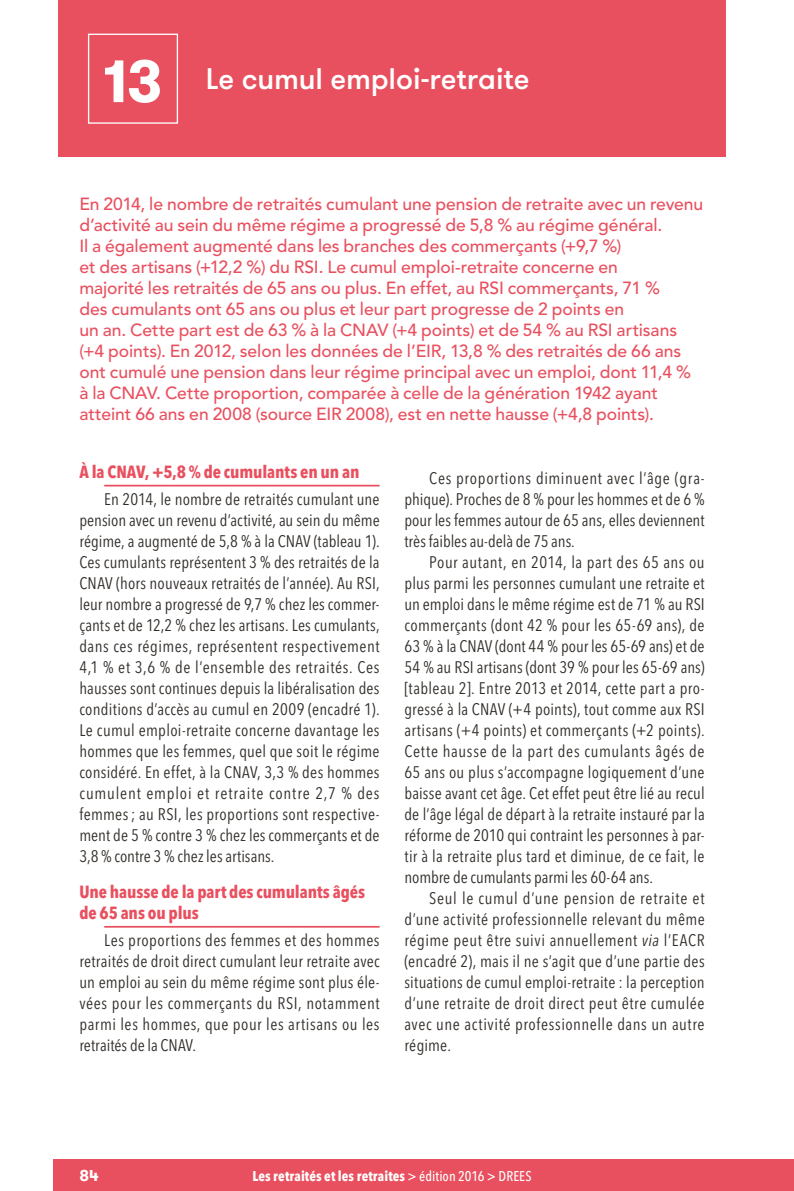
<style>
.page{position:relative;width:794px;height:1191px;background:#fff}
.page>*{position:absolute;margin:0;border:0;box-sizing:border-box;transform-origin:0 0}
.Fiche_num{font:700 59.5px "GT Walsheim";color:#fff}
.Titre_1{font:500 29.75px "GT Walsheim";letter-spacing:-.005em;color:#fff}
.Chapo{font:500 17.5px/21px "Avenir";color:#e9505f}
.Titre2{font:700 condensed 17.5px/21px "Avenir Next LT Pro";letter-spacing:-.005em;color:#e9505f}
.Texte{font:condensed 16.62px/21px "Avenir Next LT Pro";letter-spacing:.015em;color:#302c28;text-align:justify}
.t1{font:700 15.75px "GT Walsheim";color:#fff}
.t2{font:700 condensed 14px "Avenir Next LT Pro";letter-spacing:.01em;color:#fff}
.s1{font-style:italic}
.s2{font-weight:500}
</style>
<div class="page">
<div style="left:54px;top:1159px;width:740px;height:32px;background:#e9505f"></div>
<div style="left:58px;top:0;width:668px;height:156px;background:#e9505f"></div>
<div style="left:88px;top:34px;width:90px;height:90px;border:1px solid #fff"></div>
<hr style="left:104px;top:485px;width:275px;height:1px;background:#e9505f">
<hr style="left:104px;top:926px;width:275px;height:1px;background:#e9505f">
<p class="Fiche_num" style="left:103px;top:42px;width:61px">13</p>
<p class="Titre_1" style="left:206px;top:60px;width:325px">Le cumul emploi-retraite</p>
<p class="Chapo" style="left:79px;top:194px;width:625px">En 2014, le nombre de retraités cumulant une pension de retraite avec un revenu d’activité au sein du même régime a progressé de 5,8 % au régime général.<br>Il a également augmenté dans les branches des commerçants (+9,7 %)<br>et des artisans (+12,2 %) du RSI. Le cumul emploi-retraite concerne en<br>majorité les retraités de 65 ans ou plus. En effet, au RSI commerçants, 71 %<br>des cumulants ont 65 ans ou plus et leur part progresse de 2 points en<br>un an. Cette part est de 63 % à la CNAV (+4 points) et de 54 % au RSI artisans (+4 points). En 2012, selon les données de l’EIR, 13,8 % des retraités de 66 ans ont cumulé une pension dans leur régime principal avec un emploi, dont 11,4 % à la CNAV. Cette proportion, comparée à celle de la génération 1942 ayant atteint 66 ans en 2008 (source EIR 2008), est en nette hausse (+4,8 points).</p>
<p class="Titre2" style="left:79px;top:461px;width:281px">À la CNAV, +5,8 % de cumulants en un an</p>
<p class="Texte" style="left:79px;top:488px;width:302px;text-align:left;text-indent:25px">En 2014, le nombre de retraités cumulant une pension avec un revenu d’activité, au sein du même régime, a augmenté de 5,8 % à la CNAV (tableau 1).<br>Ces cumulants représentent 3 % des retraités de la CNAV (hors nouveaux retraités de l’année). Au RSI, leur nombre a progressé de 9,7 % chez les commer&shy;çants et de 12,2 % chez les artisans. Les cumulants, dans ces régimes, représentent respectivement 4,1 % et 3,6 % de l’ensemble des retraités. Ces hausses sont continues depuis la libéralisation des conditions d’accès au cumul en 2009 (encadré 1).<br>Le cumul emploi-retraite concerne davantage les hommes que les femmes, quel que soit le régime considéré. En effet, à la CNAV, 3,3 % des hommes cumulent emploi et retraite contre 2,7 % des femmes; au RSI, les proportions sont respective&shy;ment de 5 % contre 3 % chez les commerçants et de 3,8 % contre 3 % chez les artisans.</p>
<p class="Titre2" style="left:79px;top:881px;width:287px">Une hausse de la part des cumulants âgés de 65 ans ou plus</p>
<p class="Texte" style="left:79px;top:929px;width:302px;text-indent:25px">Les proportions des femmes et des hommes retraités de droit direct cumulant leur retraite avec un emploi au sein du même régime sont plus éle&shy;vées pour les commerçants du RSI, notamment parmi les hommes, que pour les artisans ou les retraités de la CNAV.</p>
<p class="Texte" style="left:404px;top:467px;width:302px;text-indent:25px">Ces proportions diminuent avec l’âge (gra&shy;phique). Proches de 8 % pour les hommes et de 6 % pour les femmes autour de 65 ans, elles deviennent très faibles au-delà de 75 ans.</p>
<p class="Texte" style="left:404px;top:551px;width:302px;text-align:left;text-indent:25px">Pour autant, en 2014, la part des 65 ans ou plus parmi les personnes cumulant une retraite et un emploi dans le même régime est de 71 % au RSI commerçants (dont 42 % pour les 65-69 ans), de 63 % à la CNAV (dont 44 % pour les 65-69 ans) et de 54 % au RSI artisans (dont 39 % pour les 65-69 ans) [tableau 2]. Entre 2013 et 2014, cette part a pro&shy;gressé à la CNAV (+4 points), tout comme aux RSI artisans (+4 points) et commerçants (+2 points).<br>Cette hausse de la part des cumulants âgés de 65 ans ou plus s’accompagne logiquement d’une baisse avant cet âge. Cet effet peut être lié au recul de l’âge légal de départ à la retraite instauré par la réforme de 2010 qui contraint les personnes à par&shy;tir à la retraite plus tard et diminue, de ce fait, le nombre de cumulants parmi les 60-64 ans.</p>
<p class="Texte" style="left:404px;top:887px;width:302px;text-indent:25px">Seul le cumul d’une pension de retraite et d’une activité professionnelle relevant du même régime peut être suivi annuellement <span class="s1">via</span> l’EACR (encadré 2), mais il ne s’agit que d’une partie des situations de cumul emploi-retraite : la perception d’une retraite de droit direct peut être cumulée avec une activité professionnelle dans un autre régime.</p>
<p class="t1" style="left:79px;top:1165px;width:21px">84</p>
<p class="t2" style="left:252px;top:1167px;width:281px">Les retraités et les retraites <span class="s2">&gt; édition 2016 &gt; DREES</span></p>
</div>
